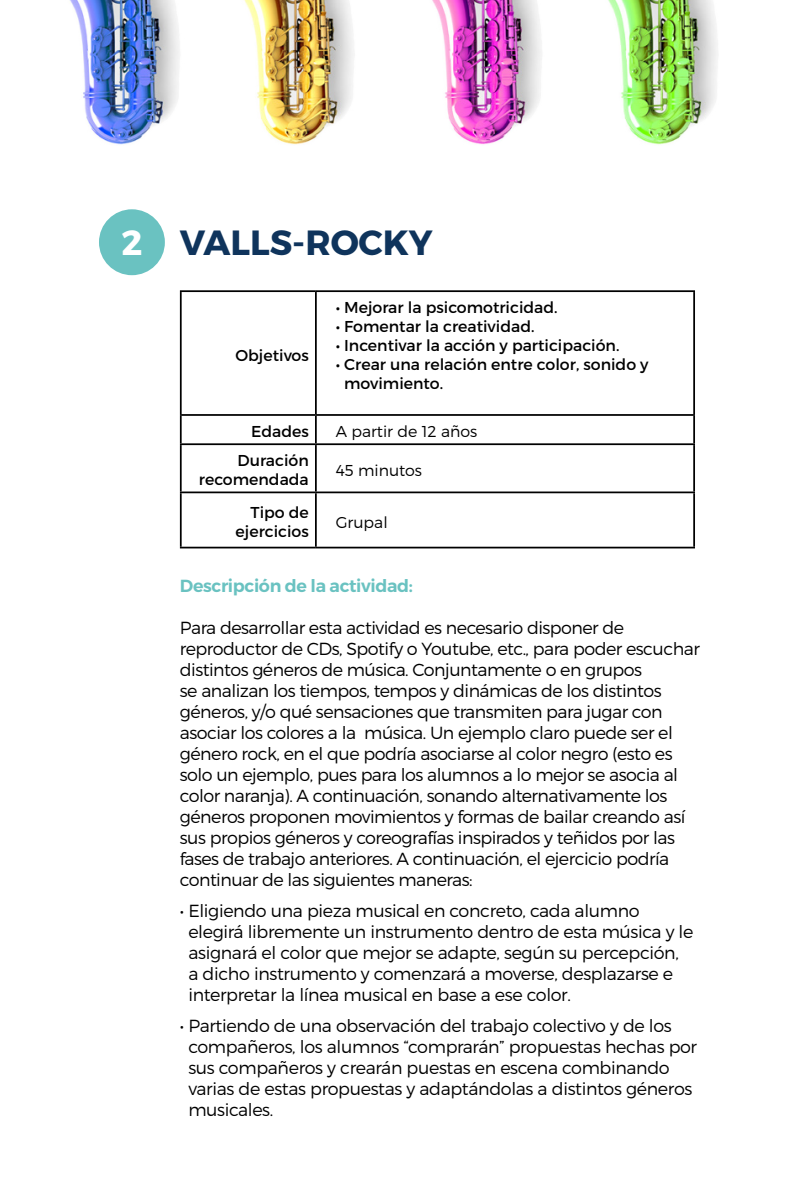
<style>
.page{position:relative;width:794px;height:1191px;background:#fff}
.page>*{position:absolute;margin:0;border:0;box-sizing:border-box;transform-origin:0 0}
.t1{font:700 35px "Montserrat";color:#0f345c}
.t2{font:300 17.5px/21px "Montserrat";letter-spacing:-.03em;color:#000}
.t3{font:600 17.5px "Montserrat";letter-spacing:-.02em;color:#6ac2c1}
.t4{font:15.75px/18.9px "Montserrat";color:#000;text-align:right}
.t5{font:300 15.75px "Montserrat";color:#000}
.s1{color:#fff}
</style>
<div class="page">
<hr style="left:180px;top:290px;width:136px;height:2px;background:#000">
<hr style="left:180px;top:292px;width:2px;height:122px;background:#000">
<hr style="left:316px;top:290px;width:379px;height:2px;background:#000">
<hr style="left:315px;top:292px;width:2px;height:122px;background:#000">
<hr style="left:693px;top:292px;width:2px;height:122px;background:#000">
<hr style="left:180px;top:414px;width:136px;height:2px;background:#000">
<hr style="left:180px;top:416px;width:2px;height:27px;background:#000">
<hr style="left:316px;top:414px;width:379px;height:2px;background:#000">
<hr style="left:315px;top:416px;width:2px;height:27px;background:#000">
<hr style="left:693px;top:416px;width:2px;height:27px;background:#000">
<hr style="left:180px;top:443px;width:136px;height:2px;background:#000">
<hr style="left:180px;top:445px;width:2px;height:46px;background:#000">
<hr style="left:316px;top:443px;width:379px;height:2px;background:#000">
<hr style="left:315px;top:445px;width:2px;height:46px;background:#000">
<hr style="left:693px;top:445px;width:2px;height:46px;background:#000">
<hr style="left:180px;top:491px;width:136px;height:2px;background:#000">
<hr style="left:180px;top:493px;width:2px;height:54px;background:#000">
<hr style="left:316px;top:491px;width:379px;height:2px;background:#000">
<hr style="left:315px;top:493px;width:2px;height:54px;background:#000">
<hr style="left:693px;top:493px;width:2px;height:54px;background:#000">
<hr style="left:180px;top:547px;width:136px;height:1px;background:#000">
<hr style="left:316px;top:547px;width:379px;height:1px;background:#000">
<div style="left:99px;top:209px;width:66px;height:66px;background:#6ac2c1;border-radius:50%"></div>
<img style="left:678px;top:0;width:40px;height:140px">
<img style="left:449px;top:0;width:229px;height:145px">
<img style="left:70px;top:0;width:43px;height:255px">
<img style="left:113px;top:0;width:336px;height:255px">
<h1 class="t1" style="left:121px;top:221px;width:313px"><span class="s1">2</span> VALLS-ROCKY</h1>
<p class="t4" style="left:235px;top:345px;width:75px">Objetivos</p>
<p class="t4" style="left:336px;top:298px;width:223px">• Mejorar la psicomotricidad.</p>
<p class="t4" style="left:336px;top:317px;width:200px">• Fomentar la creatividad.</p>
<p class="t4" style="left:336px;top:336px;width:285px">• Incentivar la acción y participación.</p>
<p class="t4" style="left:344px;top:355px;width:306px;text-align:left;text-indent:-8px">• Crear una relación entre color, sonido y movimiento.</p>
<p class="t4" style="left:251px;top:422px;width:59px">Edades</p>
<p class="t5" style="left:336px;top:422px;width:143px">A partir de 12 años</p>
<p class="t4" style="left:199px;top:451px;width:111px">Duración recomendada</p>
<p class="t5" style="left:336px;top:461px;width:88px">45 minutos</p>
<p class="t4" style="left:236px;top:503px;width:75px">Tipo de ejercicios</p>
<p class="t5" style="left:336px;top:512px;width:54px">Grupal</p>
<p class="t3" style="left:180px;top:575px;width:234px">Descripción de la actividad:</p>
<p class="t2" style="left:180px;top:617px;width:521px">Para desarrollar esta actividad es necesario disponer de reproductor de CDs, Spotify o Youtube, etc., para poder escuchar distintos géneros de música. Conjuntamente o en grupos<br>se analizan los tiempos, tempos y dinámicas de los distintos géneros, y/o qué sensaciones que transmiten para jugar con asociar los colores a la música. Un ejemplo claro puede ser el género rock, en el que podría asociarse al color negro (esto es solo un ejemplo, pues para los alumnos a lo mejor se asocia al color naranja). A continuación, sonando alternativamente los géneros proponen movimientos y formas de bailar creando así sus propios géneros y coreografías inspirados y teñidos por las fases de trabajo anteriores. A continuación, el ejercicio podría continuar de las siguientes maneras:</p>
<p class="t2" style="left:188px;top:900px;width:506px;text-indent:-8px">• Eligiendo una pieza musical en concreto, cada alumno elegirá libremente un instrumento dentro de esta música y le asignará el color que mejor se adapte, según su percepción,<br>a dicho instrumento y comenzará a moverse, desplazarse e interpretar la línea musical en base a ese color.</p>
<p class="t2" style="left:188px;top:1014px;width:510px;text-indent:-8px">• Partiendo de una observación del trabajo colectivo y de los compañeros, los alumnos “comprarán” propuestas hechas por sus compañeros y crearán puestas en escena combinando varias de estas propuestas y adaptándolas a distintos géneros musicales.</p>
</div>
